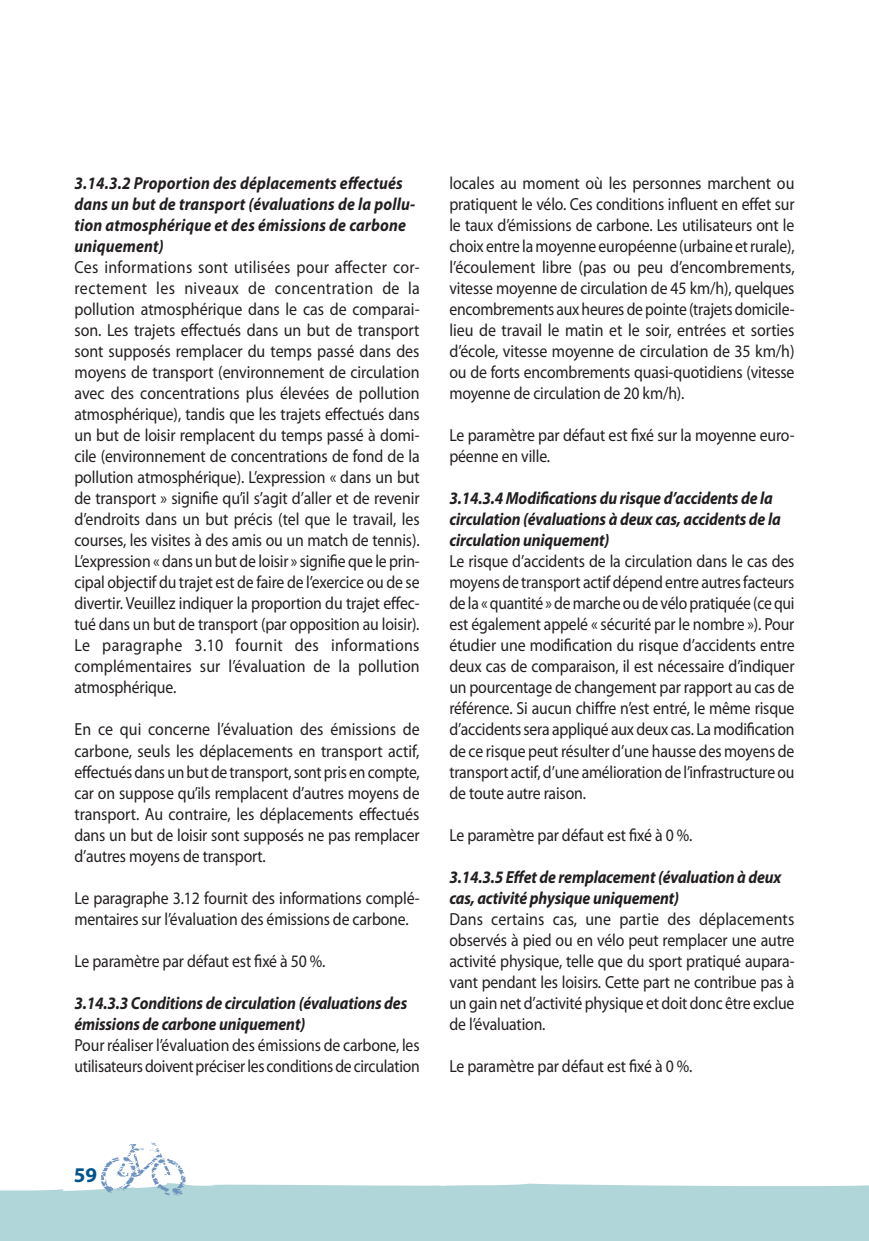
<style>
.page{position:relative;width:869px;height:1241px;background:#fff}
.page>*{position:absolute;margin:0;border:0;box-sizing:border-box;transform-origin:0 0}
.t1{font:700 21px "Myriad Pro";color:#00548e}
.Brød{font:17.5px/21px "Myriad Pro";letter-spacing:-.01em;color:#231f20;text-align:justify;scale:.91 1}
.Brød-2{font:17.5px/21px "Myriad Pro";letter-spacing:-.01em;color:#231f20;scale:.9 1}
.Mellem_4_Fed_kursiv{font:italic 700 17.5px/21px "Myriad Pro";letter-spacing:-.01em;color:#231f20;scale:.9 1}
.Mellem_4_Fed_kursiv-2{font:italic 700 17.5px/21px "Myriad Pro";letter-spacing:.01em;color:#231f20;scale:.9 1}
</style>
<div class="page">
<div style="left:0;top:1183px;width:868px;height:57px;background:#b0d6da"></div>
<svg style="left:100px;top:1142px;width:86px;height:53px"></svg>
<p class="Mellem_4_Fed_kursiv-2" style="left:74px;top:173px;width:380px">3.14.3.2 Proportion des déplacements effectués dans un but de transport (évaluations de la pollu&shy;tion atmosphérique et des émissions de carbone uniquement)</p>
<p class="Brød" style="left:74px;top:257px;width:381px">Ces informations sont utilisées pour affecter cor&shy;rectement les niveaux de concentration de la pollution atmosphérique dans le cas de comparai&shy;son. Les trajets effectués dans un but de transport sont supposés remplacer du temps passé dans des moyens de transport (environnement de circulation avec des concentrations plus élevées de pollution atmosphérique), tandis que les trajets effectués dans un but de loisir remplacent du temps passé à domi&shy;cile (environnement de concentrations de fond de la pollution atmosphérique). L’expression « dans un but de transport » signifie qu’il s’agit d’aller et de revenir d’endroits dans un but précis (tel que le travail, les courses, les visites à des amis ou un match de tennis).<br>L’expression « dans un but de loisir » signifie que le prin&shy;cipal objectif du trajet est de faire de l’exercice ou de se divertir. Veuillez indiquer la proportion du trajet effec&shy;tué dans un but de transport (par opposition au loisir).<br>Le paragraphe 3.10 fournit des informations complémentaires sur l’évaluation de la pollution atmosphérique.</p>
<p class="Brød" style="left:74px;top:719px;width:381px">En ce qui concerne l’évaluation des émissions de carbone, seuls les déplacements en transport actif, effectués dans un but de transport, sont pris en compte, car on suppose qu’ils remplacent d’autres moyens de transport. Au contraire, les déplacements effectués dans un but de loisir sont supposés ne pas remplacer d’autres moyens de transport.</p>
<p class="Brød-2" style="left:74px;top:887px;width:385px">Le paragraphe 3.12 fournit des informations complé&shy;mentaires sur l’évaluation des émissions de carbone.</p>
<p class="Brød-2" style="left:74px;top:950px;width:280px">Le paramètre par défaut est fixé à 50 %.</p>
<p class="Mellem_4_Fed_kursiv" style="left:74px;top:992px;width:371px">3.14.3.3 Conditions de circulation (évaluations des émissions de carbone uniquement)</p>
<p class="Brød-2" style="left:74px;top:1034px;width:385px">Pour réaliser l’évaluation des émissions de carbone, les utilisateurs doivent préciser les conditions de circulation</p>
<p class="Brød" style="left:449px;top:173px;width:380px">locales au moment où les personnes marchent ou pratiquent le vélo. Ces conditions influent en effet sur le taux d’émissions de carbone. Les utilisateurs ont le choix entre la moyenne européenne (urbaine et rurale), l’écoulement libre (pas ou peu d’encombrements, vitesse moyenne de circulation de 45 km/h), quelques encombrements aux heures de pointe (trajets domicile&shy;lieu de travail le matin et le soir, entrées et sorties d’école, vitesse moyenne de circulation de 35 km/h) ou de forts encombrements quasi-quotidiens (vitesse moyenne de circulation de 20 km/h).</p>
<p class="Brød-2" style="left:449px;top:425px;width:385px">Le paramètre par défaut est fixé sur la moyenne euro&shy;péenne en ville.</p>
<p class="Mellem_4_Fed_kursiv" style="left:449px;top:488px;width:369px">3.14.3.4 Modifications du risque d’accidents de la circulation (évaluations à deux cas, accidents de la circulation uniquement)</p>
<p class="Brød-2" style="left:449px;top:551px;width:385px;text-align:justify">Le risque d’accidents de la circulation dans le cas des moyens de transport actif dépend entre autres facteurs de la «quantité » de marche ou de vélo pratiquée (ce qui est également appelé « sécurité par le nombre »). Pour étudier une modification du risque d’accidents entre deux cas de comparaison, il est nécessaire d’indiquer un pourcentage de changement par rapport au cas de référence. Si aucun chiffre n’est entré, le même risque d’accidents sera appliqué aux deux cas. La modification de ce risque peut résulter d’une hausse des moyens de transport actif, d’une amélioration de l’infrastructure ou de toute autre raison.</p>
<p class="Brød-2" style="left:449px;top:824px;width:271px">Le paramètre par défaut est fixé à 0 %.</p>
<p class="Mellem_4_Fed_kursiv" style="left:449px;top:866px;width:370px">3.14.3.5 Effet de remplacement (évaluation à deux cas, activité physique uniquement)</p>
<p class="Brød" style="left:449px;top:908px;width:380px">Dans certains cas, une partie des déplacements observés à pied ou en vélo peut remplacer une autre activité physique, telle que du sport pratiqué aupara&shy;vant pendant les loisirs. Cette part ne contribue pas à un gain net d’activité physique et doit donc être exclue de l’évaluation.</p>
<p class="Brød-2" style="left:449px;top:1055px;width:271px">Le paramètre par défaut est fixé à 0 %.</p>
<p class="t1" style="left:74px;top:1162px;width:25px">59</p>
</div>
